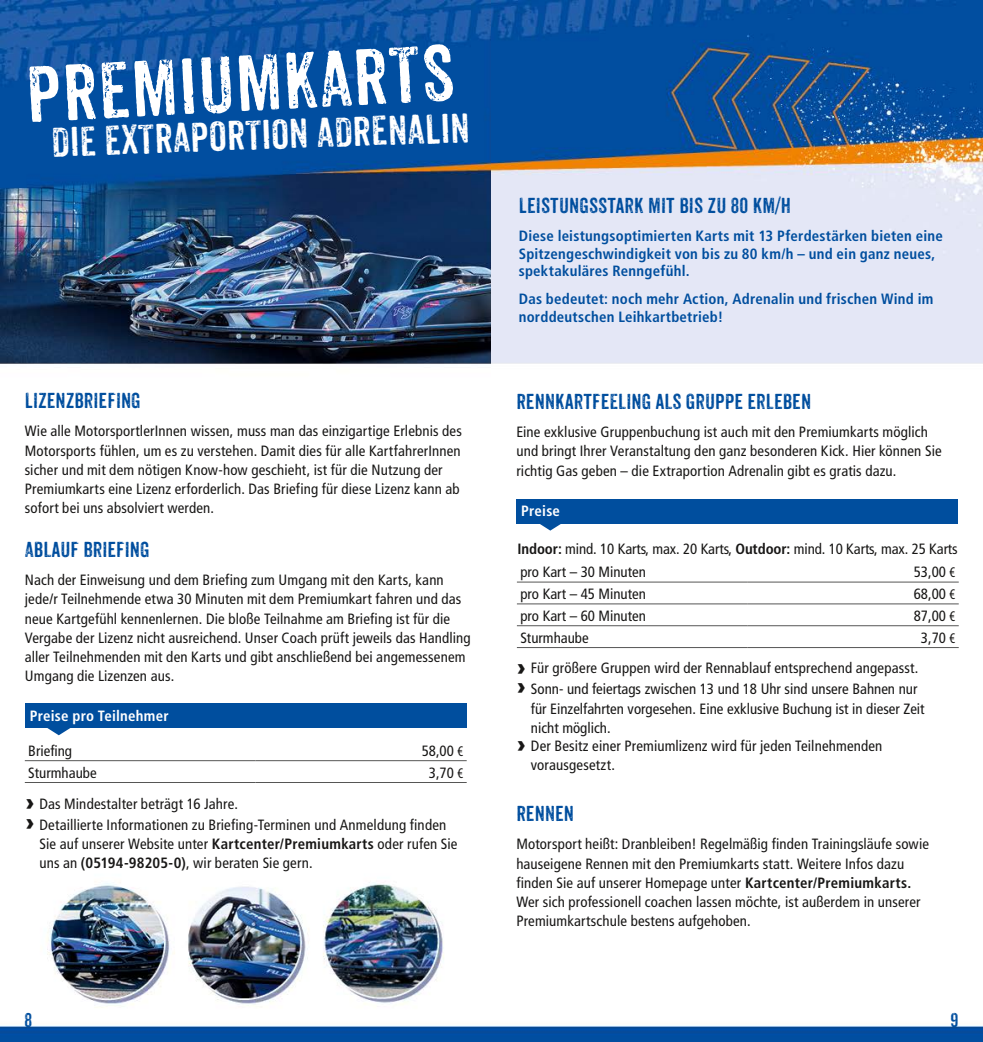
<style>
.page{position:relative;width:983px;height:1042px;background:#fff}
.page>*{position:absolute;margin:0;border:0;box-sizing:border-box;transform-origin:0 0}
.t1{font:77px "Anodyne";color:#fff}
.t2{font:40.25px "Anodyne";color:#fff}
.t3{font:21px "Anodyne";color:#004e9e}
.t4{font:19.25px "Anodyne";color:#004e9e}
.t5{font:condensed 14.88px/19.2px "Frutiger";letter-spacing:.01em;color:#181716}
.t6{font:700 condensed 14.88px/17.5px "Frutiger";letter-spacing:.015em;color:#004e9e}
.t7{font:700 condensed 14.88px "Frutiger";letter-spacing:.015em;color:#fff}
.s1{font-family:"Myriad Pro"}
.s2{font-family:"LT Univers Basic";font-weight:900;font-stretch:normal;font-size:24.5px}
.s3{font-weight:700}
</style>
<div class="page">
<img style="left:0;top:0;width:982px;height:1042px">
<div style="left:516px;top:499px;width:441px;height:24px;background:#004e9e"></div>
<svg style="left:538px;top:523px;width:24px;height:7px"></svg>
<div style="left:25px;top:703px;width:441px;height:25px;background:#004e9e"></div>
<svg style="left:47px;top:728px;width:23px;height:7px"></svg>
<hr style="left:516px;top:625px;width:231px;height:1px;background:#565655">
<hr style="left:747px;top:625px;width:211px;height:1px;background:#565655">
<hr style="left:516px;top:647px;width:231px;height:1px;background:#565655">
<hr style="left:747px;top:647px;width:211px;height:1px;background:#565655">
<hr style="left:516px;top:582px;width:231px;height:1px;background:#565655">
<hr style="left:747px;top:582px;width:211px;height:1px;background:#565655">
<hr style="left:516px;top:603px;width:231px;height:1px;background:#565655">
<hr style="left:747px;top:603px;width:211px;height:1px;background:#565655">
<hr style="left:25px;top:760px;width:230px;height:1px;background:#565655">
<hr style="left:255px;top:760px;width:211px;height:1px;background:#565655">
<hr style="left:25px;top:782px;width:230px;height:1px;background:#565655">
<hr style="left:255px;top:782px;width:211px;height:1px;background:#565655">
<h1 class="t1" style="left:24px;top:48px;width:430px;rotate:-3deg">PREMIUMKARTS</h1>
<h2 class="t2" style="left:51px;top:118px;width:420px;rotate:-2deg">DIE EXTRAPORTION ADRENALIN</h2>
<h3 class="t3" style="left:25px;top:388px;width:118px">LIZENZBRIEFING</h3>
<p class="t5" style="left:25px;top:422px;width:438px">Wie alle MotorsportlerInnen wissen, muss man das einzigartige Erlebnis des Motorsports fühlen, um es zu verstehen. Damit dies für alle KartfahrerInnen sicher und mit dem nötigen Know-how geschieht, ist für die Nutzung der Premiumkarts eine Lizenz erforderlich. Das Briefing für diese Lizenz kann ab sofort bei uns absolviert werden.</p>
<h3 class="t3" style="left:25px;top:537px;width:126px">ABLAUF BRIEFING</h3>
<p class="t5" style="left:25px;top:570px;width:447px">Nach der Einweisung und dem Briefing zum Umgang mit den Karts, kann jede/r Teilnehmende etwa 30 Minuten mit dem Premiumkart fahren und das neue Kartgefühl kennenlernen. Die bloße Teilnahme am Briefing ist für die Vergabe der Lizenz nicht ausreichend. Unser Coach prüft jeweils das Handling aller Teilnehmenden mit den Karts und gibt anschließend bei angemessenem Umgang die Lizenzen aus.</p>
<p class="t7" style="left:30px;top:706px;width:140px">Preise pro Teilnehmer</p>
<p class="t5" style="left:28px;top:741px;width:45px">Briefing</p>
<p class="t5" style="left:421px;top:741px;width:43px">58,00 <span class="s1">€</span></p>
<p class="t5" style="left:28px;top:763px;width:70px">Sturmhaube</p>
<p class="t5" style="left:429px;top:763px;width:36px">3,70 <span class="s1">€</span></p>
<p class="t5" style="left:25px;top:793px;width:422px;line-height:21px"><span class="s2">›</span> Das Mindestalter beträgt 16 Jahre.<br><span class="s2">›</span> Detaillierte Informationen zu Briefing-Terminen und Anmeldung finden</p>
<p class="t5" style="left:39px;top:834px;width:419px">Sie auf unserer Website unter <span class="s3">Kartcenter/Premiumkarts</span> oder rufen Sie uns an <span class="s3">(05194-98205-0)</span>, wir beraten Sie gern.</p>
<h3 class="t3" style="left:518px;top:193px;width:274px">LEISTUNGSSTARK MIT BIS ZU 80 KM/H</h3>
<p class="t6" style="left:518px;top:227px;width:425px">Diese leistungsoptimierten Karts mit 13 Pferdestärken bieten eine<br>Spitzengeschwindigkeit von bis zu 80 km/h – und ein ganz neues, spektakuläres Renngefühl.</p>
<p class="t6" style="left:518px;top:290px;width:416px">Das bedeutet: noch mehr Action, Adrenalin und frischen Wind im norddeutschen Leihkartbetrieb!</p>
<h3 class="t3" style="left:516px;top:389px;width:296px">RENNKARTFEELING ALS GRUPPE ERLEBEN</h3>
<p class="t5" style="left:516px;top:422px;width:426px">Eine exklusive Gruppenbuchung ist auch mit den Premiumkarts möglich und bringt Ihrer Veranstaltung den ganz besonderen Kick. Hier können Sie richtig Gas geben – die Extraportion Adrenalin gibt es gratis dazu.</p>
<p class="t7" style="left:521px;top:502px;width:40px">Preise</p>
<p class="t5" style="left:517px;top:539px;width:441px"><span class="s3">Indoor:</span> mind. 10 Karts, max. 20 Karts, <span class="s3">Outdoor:</span> mind. 10 Karts, max. 25 Karts</p>
<p class="t5" style="left:520px;top:562px;width:127px">pro Kart – 30 Minuten</p>
<p class="t5" style="left:913px;top:562px;width:43px">53,00 <span class="s1">€</span></p>
<p class="t5" style="left:520px;top:584px;width:127px">pro Kart – 45 Minuten</p>
<p class="t5" style="left:913px;top:584px;width:43px">68,00 <span class="s1">€</span></p>
<p class="t5" style="left:520px;top:606px;width:127px">pro Kart – 60 Minuten</p>
<p class="t5" style="left:913px;top:606px;width:43px">87,00 <span class="s1">€</span></p>
<p class="t5" style="left:520px;top:628px;width:70px">Sturmhaube</p>
<p class="t5" style="left:920px;top:628px;width:36px">3,70 <span class="s1">€</span></p>
<p class="t5" style="left:516px;top:658px;width:403px;line-height:21px"><span class="s2">›</span> Für größere Gruppen wird der Rennablauf entsprechend angepasst. <span class="s2">›</span> Sonn- und feiertags zwischen 13 und 18 Uhr sind unsere Bahnen nur</p>
<p class="t5" style="left:530px;top:699px;width:395px">für Einzelfahrten vorgesehen. Eine exklusive Buchung ist in dieser Zeit nicht möglich.</p>
<p class="t5" style="left:530px;top:736px;width:353px;text-indent:-14px"><span class="s2">›</span> Der Besitz einer Premiumlizenz wird für jeden Teilnehmenden vorausgesetzt.</p>
<h3 class="t3" style="left:516px;top:801px;width:59px">RENNEN</h3>
<p class="t5" style="left:516px;top:834px;width:414px">Motorsport heißt: Dranbleiben! Regelmäßig finden Trainingsläufe sowie hauseigene Rennen mit den Premiumkarts statt. Weitere Infos dazu finden Sie auf unserer Homepage unter <span class="s3">Kartcenter/Premiumkarts.<br></span>Wer sich professionell coachen lassen möchte, ist außerdem in unserer Premiumkartschule bestens aufgehoben.</p>
<p class="t4" style="left:25px;top:1009px;width:9px">8</p>
<p class="t4" style="left:950px;top:1009px;width:9px">9</p>
</div>
